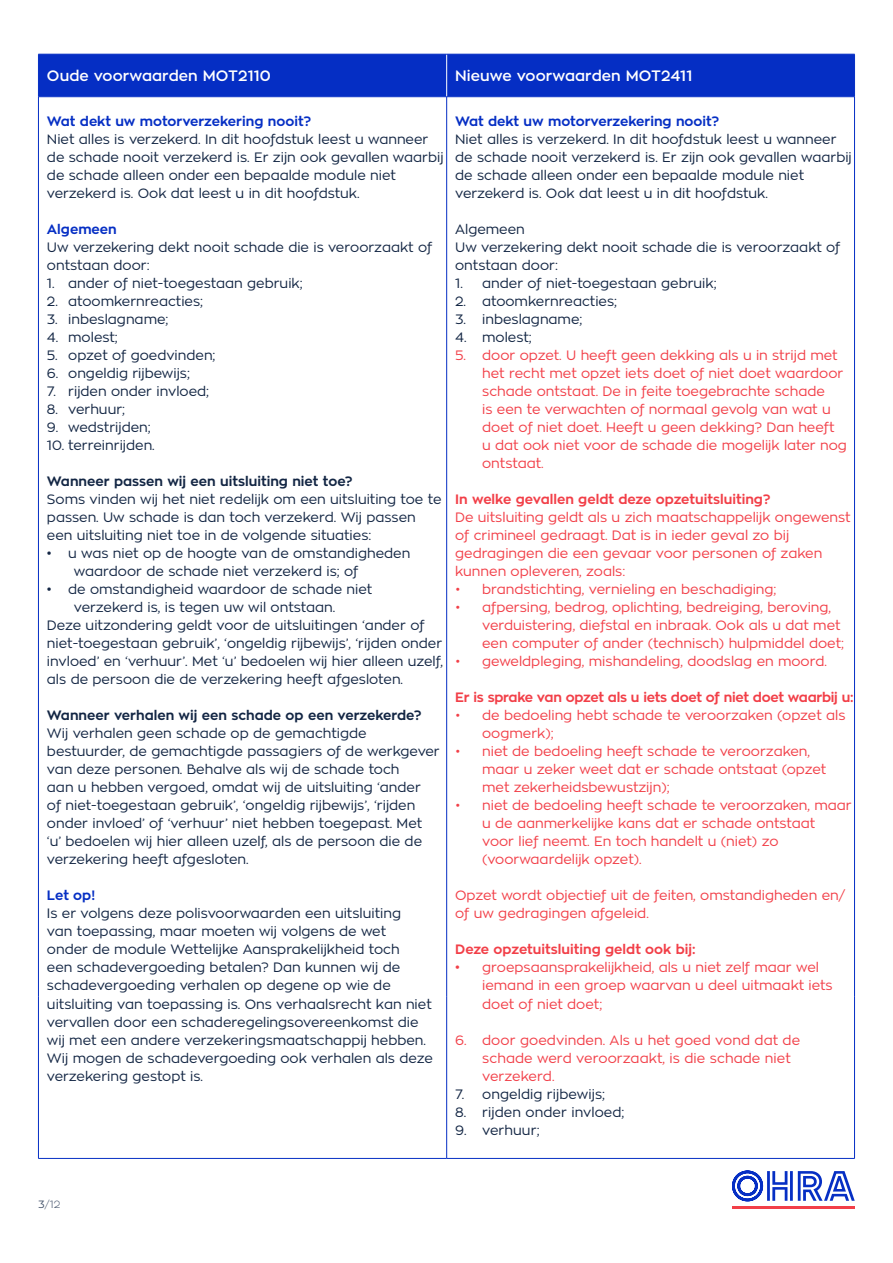
<style>
.page{position:relative;width:893px;height:1263px;background:#fff}
.page>*{position:absolute;margin:0;border:0;box-sizing:border-box;transform-origin:0 0}
.t1{font:600 15px "Zona Pro";letter-spacing:.005em;color:#fff}
.t2{font:13.5px/18px "Zona Pro";color:#132644}
.t3{font:13.5px/18px "Zona Pro";color:#f23f48}
.t4{font:700 13.5px "Zona Pro";color:#132644}
.t5{font:700 13.5px "Zona Pro";color:#062fc4}
.t6{font:700 13.5px "Zona Pro";color:#f23f48}
.t7{font:700 13.5px "Zona Pro";letter-spacing:-.02em;color:#f23f48}
.t8{font:300 10.5px "Zona Pro";color:#425169}
.s1{font-family:"Arial"}
.s2{font-weight:400}
</style>
<div class="page">
<svg style="left:732px;top:1170px;width:123px;height:31px"></svg>
<hr style="left:733px;top:1206px;width:122px;height:3px;background:#f23f48">
<div style="left:39px;top:55px;width:815px;height:41px;background:#052ec4"></div>
<hr style="left:38px;top:97px;width:1px;height:900px;background:#052ec4">
<hr style="left:446px;top:97px;width:1px;height:900px;background:#052ec4">
<hr style="left:854px;top:97px;width:1px;height:900px;background:#052ec4">
<hr style="left:38px;top:997px;width:1px;height:161px;background:#052ec4">
<hr style="left:446px;top:997px;width:1px;height:161px;background:#052ec4">
<hr style="left:854px;top:997px;width:1px;height:161px;background:#052ec4">
<hr style="left:446px;top:54px;width:1px;height:43px;background:#fff">
<hr style="left:38px;top:54px;width:409px;height:1px;background:#062fc4">
<hr style="left:38px;top:54px;width:1px;height:43px;background:#062fc4">
<hr style="left:447px;top:54px;width:408px;height:1px;background:#062fc4">
<hr style="left:854px;top:54px;width:1px;height:43px;background:#062fc4">
<hr style="left:38px;top:96px;width:409px;height:1px;background:#062fc4">
<hr style="left:447px;top:96px;width:408px;height:1px;background:#062fc4">
<hr style="left:38px;top:1158px;width:409px;height:1px;background:#062fc4">
<hr style="left:447px;top:1158px;width:408px;height:1px;background:#062fc4">
<p class="t1" style="left:47px;top:66px;width:225px">Oude voorwaarden MOT2110</p>
<p class="t1" style="left:455px;top:66px;width:239px">Nieuwe voorwaarden MOT2411</p>
<p class="t5" style="left:47px;top:112px;width:265px">Wat dekt uw motorverzekering nooit?</p>
<p class="t2" style="left:47px;top:130px;width:398px">Niet alles is verzekerd. In dit hoofdstuk leest u wanneer de schade nooit verzekerd is. Er zijn ook gevallen waarbij de schade alleen onder een bepaalde module niet verzekerd is. Ook dat leest u in dit hoofdstuk.</p>
<p class="t5" style="left:47px;top:220px;width:71px">Algemeen</p>
<p class="t2" style="left:47px;top:238px;width:387px">Uw verzekering dekt nooit schade die is veroorzaakt of ontstaan door:</p>
<p class="t2" style="left:47px;top:274px;width:257px">1. ander of niet-toegestaan gebruik;</p>
<p class="t2" style="left:47px;top:292px;width:158px">2. atoomkernreacties;</p>
<p class="t2" style="left:47px;top:310px;width:123px">3. inbeslagname;</p>
<p class="t2" style="left:47px;top:328px;width:72px">4. molest;</p>
<p class="t2" style="left:47px;top:346px;width:170px">5. opzet of goedvinden;</p>
<p class="t2" style="left:47px;top:364px;width:145px">6. ongeldig rijbewijs;</p>
<p class="t2" style="left:47px;top:382px;width:164px">7. rijden onder invloed;</p>
<p class="t2" style="left:47px;top:400px;width:80px">8. verhuur;</p>
<p class="t2" style="left:47px;top:418px;width:105px">9. wedstrijden;</p>
<p class="t2" style="left:47px;top:436px;width:109px">10. terreinrijden.</p>
<p class="t4" style="left:47px;top:472px;width:307px">Wanneer passen wij een uitsluiting niet toe?</p>
<p class="t2" style="left:47px;top:490px;width:396px">Soms vinden wij het niet redelijk om een uitsluiting toe te passen. Uw schade is dan toch verzekerd. Wij passen een uitsluiting niet toe in de volgende situaties:</p>
<p class="t2" style="left:74px;top:544px;width:338px;text-indent:-27px"><span class="s1">•</span> u was niet op de hoogte van de omstandigheden waardoor de schade niet verzekerd is; of</p>
<p class="t2" style="left:47px;top:580px;width:327px"><span class="s1">•</span> de omstandigheid waardoor de schade niet</p>
<p class="t2" style="left:74px;top:598px;width:263px">verzekerd is, is tegen uw wil ontstaan.</p>
<p class="t2" style="left:47px;top:616px;width:379px">Deze uitzondering geldt voor de uitsluitingen ‘ander of</p>
<p class="t2" style="left:47px;top:634px;width:397px">niet-toegestaan gebruik’, ‘ongeldig rijbewijs’, ‘rijden onder</p>
<p class="t2" style="left:47px;top:652px;width:397px">invloed’ en ‘verhuur’. Met ‘u’ bedoelen wij hier alleen uzelf,</p>
<p class="t2" style="left:47px;top:670px;width:358px">als de persoon die de verzekering heeft afgesloten.</p>
<p class="t4" style="left:47px;top:706px;width:376px">Wanneer verhalen wij een schade op een verzekerde?</p>
<p class="t2" style="left:47px;top:724px;width:394px">Wij verhalen geen schade op de gemachtigde bestuurder, de gemachtigde passagiers of de werkgever van deze personen. Behalve als wij de schade toch<br>aan u hebben vergoed, omdat wij de uitsluiting ‘ander<br>of niet-toegestaan gebruik’, ‘ongeldig rijbewijs’, ‘rijden onder invloed’ of ‘verhuur’ niet hebben toegepast. Met ‘u’ bedoelen wij hier alleen uzelf, als de persoon die de verzekering heeft afgesloten.</p>
<p class="t5" style="left:47px;top:886px;width:50px">Let op!</p>
<p class="t2" style="left:47px;top:904px;width:356px">Is er volgens deze polisvoorwaarden een uitsluiting van toepassing, maar moeten wij volgens de wet onder de module Wettelijke Aansprakelijkheid toch een schadevergoeding betalen? Dan kunnen wij de schadevergoeding verhalen op degene op wie de</p>
<p class="t5" style="left:455px;top:112px;width:265px">Wat dekt uw motorverzekering nooit?</p>
<p class="t2" style="left:455px;top:130px;width:398px">Niet alles is verzekerd. In dit hoofdstuk leest u wanneer de schade nooit verzekerd is. Er zijn ook gevallen waarbij de schade alleen onder een bepaalde module niet verzekerd is. Ook dat leest u in dit hoofdstuk.</p>
<p class="t2" style="left:455px;top:220px;width:387px">Algemeen<br>Uw verzekering dekt nooit schade die is veroorzaakt of ontstaan door:</p>
<p class="t2" style="left:455px;top:274px;width:263px">1. ander of niet-toegestaan gebruik;</p>
<p class="t2" style="left:455px;top:292px;width:163px">2. atoomkernreacties;</p>
<p class="t2" style="left:455px;top:310px;width:129px">3. inbeslagname;</p>
<p class="t2" style="left:455px;top:328px;width:78px">4. molest;</p>
<p class="t3" style="left:482px;top:346px;width:366px;text-indent:-27px">5. door opzet. U heeft geen dekking als u in strijd met het recht met opzet iets doet of niet doet waardoor schade ontstaat. De in feite toegebrachte schade<br>is een te verwachten of normaal gevolg van wat u doet of niet doet. Heeft u geen dekking? Dan heeft<br>u dat ook niet voor de schade die mogelijk later nog ontstaat.</p>
<p class="t6" style="left:455px;top:490px;width:317px">In welke gevallen geldt deze opzetuitsluiting?</p>
<p class="t3" style="left:455px;top:508px;width:397px">De uitsluiting geldt als u zich maatschappelijk ongewenst of crimineel gedraagt. Dat is in ieder geval zo bij gedragingen die een gevaar voor personen of zaken kunnen opleveren, zoals:</p>
<p class="t3" style="left:455px;top:580px;width:323px">• brandstichting, vernieling en beschadiging;</p>
<p class="t3" style="left:482px;top:598px;width:363px;text-indent:-27px">• afpersing, bedrog, oplichting, bedreiging, beroving, verduistering, diefstal en inbraak. Ook als u dat met een computer of ander (technisch) hulpmiddel doet;</p>
<p class="t3" style="left:455px;top:652px;width:373px">• geweldpleging, mishandeling, doodslag en moord.</p>
<p class="t7" style="left:455px;top:688px;width:400px">Er is sprake van opzet als u iets doet of niet doet waarbij u:</p>
<p class="t3" style="left:482px;top:706px;width:365px;text-indent:-27px">• de bedoeling hebt schade te veroorzaken (opzet als oogmerk);</p>
<p class="t3" style="left:482px;top:742px;width:346px;text-indent:-27px">• niet de bedoeling heeft schade te veroorzaken, maar u zeker weet dat er schade ontstaat (opzet met zekerheidsbewustzijn);</p>
<p class="t3" style="left:482px;top:796px;width:371px;text-indent:-27px">• niet de bedoeling heeft schade te veroorzaken, maar u de aanmerkelijke kans dat er schade ontstaat<br>voor lief neemt. En toch handelt u (niet) zo (voorwaardelijk opzet).</p>
<p class="t3" style="left:455px;top:886px;width:391px">Opzet wordt objectief uit de feiten, omstandigheden en/ of uw gedragingen afgeleid.</p>
<p class="t6" style="left:455px;top:940px;width:242px">Deze opzetuitsluiting geldt ook bij:</p>
<p class="t3" style="left:482px;top:958px;width:352px;text-indent:-27px"><span class="s1">•</span> groepsaansprakelijkheid, als u niet zelf maar wel iemand in een groep waarvan u deel uitmaakt iets</p>
<p class="t2" style="left:47px;top:995px;width:387px">uitsluiting van toepassing is. Ons verhaalsrecht kan niet vervallen door een schaderegelingsovereenkomst die wij met een andere verzekeringsmaatschappij hebben.<br>Wij mogen de schadevergoeding ook verhalen als deze verzekering gestopt is.</p>
<p class="t3" style="left:482px;top:995px;width:122px">doet of niet doet;</p>
<p class="t3" style="left:482px;top:1031px;width:319px;text-indent:-27px">6. door goedvinden. Als u het goed vond dat de schade werd veroorzaakt, is die schade niet verzekerd.</p>
<p class="t2" style="left:455px;top:1085px;width:151px">7. ongeldig rijbewijs;</p>
<p class="t2" style="left:455px;top:1103px;width:171px">8. rijden onder invloed;</p>
<p class="t2" style="left:455px;top:1121px;width:86px">9. verhuur;</p>
<p class="t8" style="left:38px;top:1197px;width:24px"><span class="s2">3</span>/12</p>
</div>
